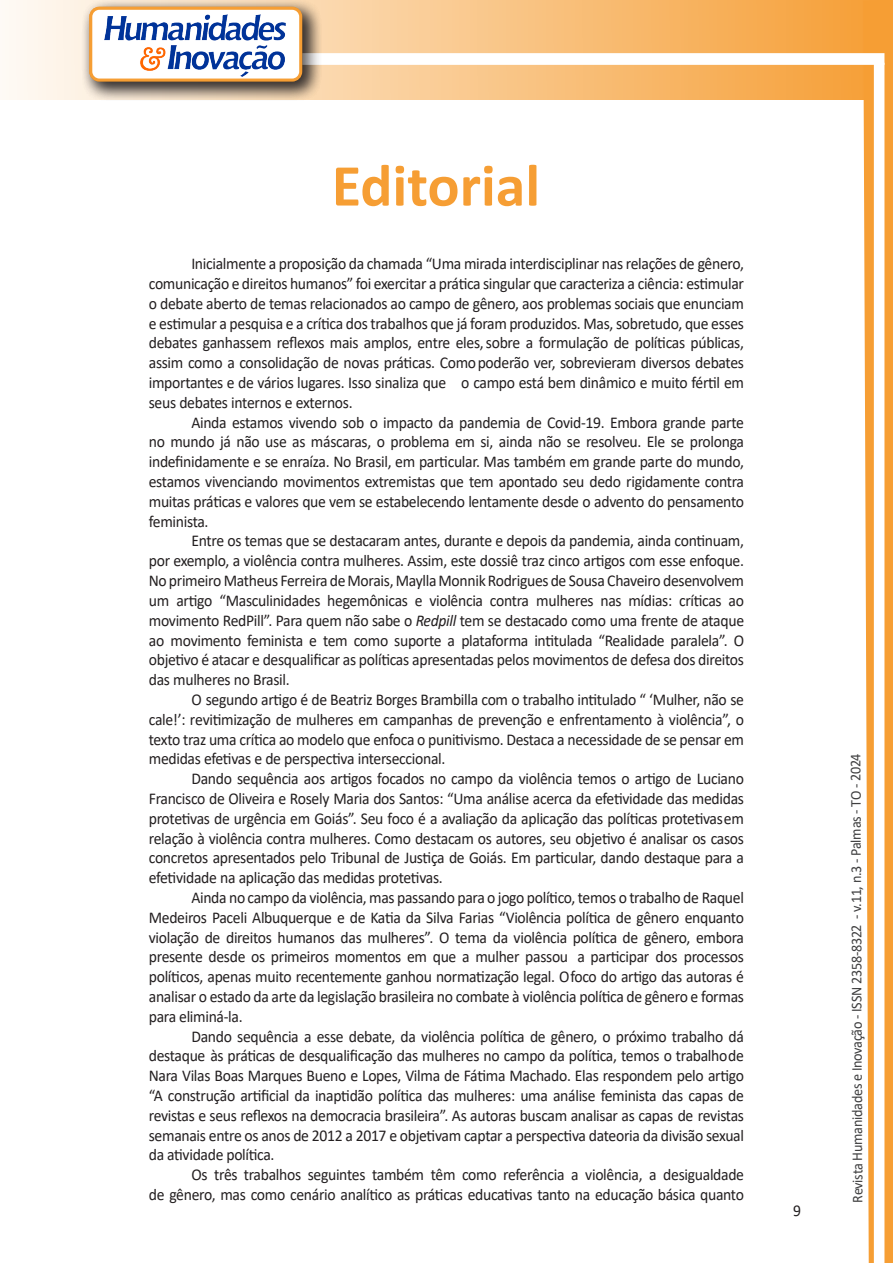
<style>
.page{position:relative;width:893px;height:1263px;background:#fff}
.page>*{position:absolute;margin:0;border:0;box-sizing:border-box;transform-origin:0 0}
.t1{font:700 60px "Calibri";color:#f69e34}
.texto{font:16.5px/19.8px "Calibri";letter-spacing:-.02em;color:#231f20;text-align:justify;scale:.95 1}
.t2{font:15px "Calibri";letter-spacing:-.025em;color:#3e3e3f;scale:.95 1}
.s1{font-style:italic}
</style>
<div class="page">
<svg style="left:5px;top:0;width:858px;height:100px;background:#f9c484"></svg>
<div style="left:302px;top:53px;width:582px;height:12px;background:#fff;border:2px solid #fff"></div>
<svg style="left:863px;top:0;width:30px;height:1263px"></svg>
<div style="left:81px;top:0;width:241px;height:102px;background:#231f20;opacity:.75"></div>
<div style="left:91px;top:8px;width:210px;height:72px;background:#fff;border-radius:9px"></div>
<img style="left:104px;top:14px;width:181px;height:62px">
<div style="left:89px;top:7px;width:213px;height:75px;border:3px solid #f69e34;border-radius:9px"></div>
<p class="t1" style="left:332px;top:143px;width:210px">Editorial</p>
<p class="texto" style="left:149px;top:253px;width:628px;text-indent:43px">Inicialmente a proposição da chamada “Uma mirada interdisciplinar nas relações de gênero, comunicação e direitos humanos” foi exercitar a prática singular que caracteriza a ciência: estimular o debate aberto de temas relacionados ao campo de gênero, aos problemas sociais que enunciam e estimular a pesquisa e a crítica dos trabalhos que já foram produzidos. Mas, sobretudo, que esses debates ganhassem reflexos mais amplos, entre eles, sobre a formulação de políticas públicas, assim como a consolidação de novas práticas. Como poderão ver, sobrevieram diversos debates importantes e de vários lugares. Isso sinaliza que o campo está bem dinâmico e muito fértil em seus debates internos e externos.</p>
<p class="texto" style="left:149px;top:412px;width:628px;text-indent:43px">Ainda estamos vivendo sob o impacto da pandemia de Covid-19. Embora grande parte no mundo já não use as máscaras, o problema em si, ainda não se resolveu. Ele se prolonga indefinidamente e se enraíza. No Brasil, em particular. Mas também em grande parte do mundo, estamos vivenciando movimentos extremistas que tem apontado seu dedo rigidamente contra muitas práticas e valores que vem se estabelecendo lentamente desde o advento do pensamento feminista.</p>
<p class="texto" style="left:149px;top:531px;width:628px;text-indent:43px">Entre os temas que se destacaram antes, durante e depois da pandemia, ainda continuam, por exemplo, a violência contra mulheres. Assim, este dossiê traz cinco artigos com esse enfoque.<br>No primeiro Matheus Ferreira de Morais, Maylla Monnik Rodrigues de Sousa Chaveiro desenvolvem um artigo “Masculinidades hegemônicas e violência contra mulheres nas mídias: críticas ao movimento RedPill”. Para quem não sabe o <span class="s1">Redpill</span> tem se destacado como uma frente de ataque ao movimento feminista e tem como suporte a plataforma intitulada “Realidade paralela”. O objetivo é atacar e desqualificar as políticas apresentadas pelos movimentos de defesa dos direitos das mulheres no Brasil.</p>
<p class="texto" style="left:149px;top:689px;width:628px;text-indent:43px">O segundo artigo é de Beatriz Borges Brambilla com o trabalho intitulado “ ‘Mulher, não se cale!’: revitimização de mulheres em campanhas de prevenção e enfrentamento à violência”, o texto traz uma crítica ao modelo que enfoca o punitivismo. Destaca a necessidade de se pensar em medidas efetivas e de perspectiva interseccional.</p>
<p class="texto" style="left:149px;top:768px;width:628px;text-indent:43px">Dando sequência aos artigos focados no campo da violência temos o artigo de Luciano Francisco de Oliveira e Rosely Maria dos Santos: “Uma análise acerca da efetividade das medidas protetivas de urgência em Goiás”. Seu foco é a avaliação da aplicação das políticas protetivas em relação à violência contra mulheres. Como destacam os autores, seu objetivo é analisar os casos concretos apresentados pelo Tribunal de Justiça de Goiás. Em particular, dando destaque para a efetividade na aplicação das medidas protetivas.</p>
<p class="texto" style="left:149px;top:887px;width:628px;text-indent:43px">Ainda no campo da violência, mas passando para o jogo político, temos o trabalho de Raquel Medeiros Paceli Albuquerque e de Katia da Silva Farias “Violência política de gênero enquanto violação de direitos humanos das mulheres”. O tema da violência política de gênero, embora presente desde os primeiros momentos em que a mulher passou a participar dos processos políticos, apenas muito recentemente ganhou normatização legal. O foco do artigo das autoras é analisar o estado da arte da legislação brasileira no combate à violência política de gênero e formas para eliminá-la.</p>
<p class="texto" style="left:149px;top:1026px;width:628px;text-indent:43px">Dando sequência a esse debate, da violência política de gênero, o próximo trabalho dá destaque às práticas de desqualificação das mulheres no campo da política, temos o trabalho de Nara Vilas Boas Marques Bueno e Lopes, Vilma de Fátima Machado. Elas respondem pelo artigo “A construção artificial da inaptidão política das mulheres: uma análise feminista das capas de revistas e seus reflexos na democracia brasileira”. As autoras buscam analisar as capas de revistas semanais entre os anos de 2012 a 2017 e objetivam captar a perspectiva da teoria da divisão sexual da atividade política.</p>
<p class="texto" style="left:149px;top:1164px;width:628px;text-align:right">Os três trabalhos seguintes também têm como referência a violência, a desigualdade<br>de gênero, mas como cenário analítico as práticas educativas tanto na educação básica quanto</p>
<p class="texto" style="left:793px;top:1200px;width:10px">9</p>
<p class="t2" style="left:846px;top:1203px;width:475px;rotate:-90deg">Revista Humanidades e Inovação - ISSN 2358-8322 - v.11, n.3 - Palmas - TO - 2024</p>
</div>
